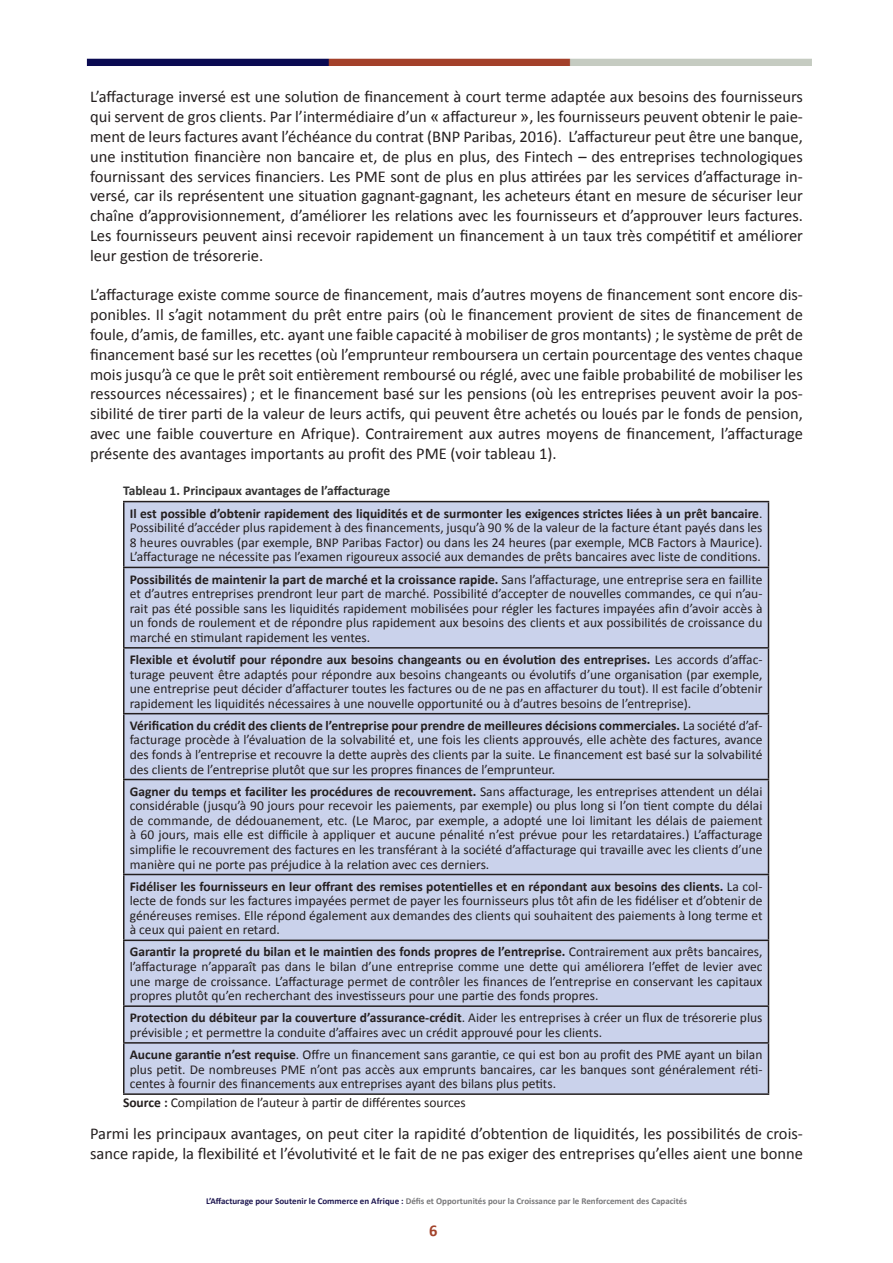
<style>
.page{position:relative;width:893px;height:1263px;background:#fff}
.page>*{position:absolute;margin:0;border:0;box-sizing:border-box;transform-origin:0 0}
.t1{font:16.5px/19.8px "Calibri";color:#241f1f;text-align:justify}
.t2{font:700 16.5px "Calibri";color:#a3432b}
.t3{font:13.5px/14.5px "Calibri";color:#241f1f;text-align:justify}
.t4{font:700 13.5px/23px "Calibri";color:#241f1f}
.t5{font:700 9px "Calibri";color:#78787a}
.s1{font-family:"Arial"}
.s2{color:#333}
.s3{font-weight:400}
.s4{font-weight:700}
.s5{color:#1e1750}
</style>
<div class="page">
<img style="left:86px;top:58px;width:726px;height:8px">
<div style="left:124px;top:502px;width:644px;height:591px;background:#cad2eb"></div>
<hr style="left:123px;top:501px;width:646px;height:1px;background:#241f1f">
<hr style="left:123px;top:502px;width:1px;height:65px;background:#241f1f">
<hr style="left:768px;top:502px;width:1px;height:65px;background:#241f1f">
<hr style="left:123px;top:567px;width:646px;height:1px;background:#241f1f">
<hr style="left:123px;top:568px;width:1px;height:79px;background:#241f1f">
<hr style="left:768px;top:568px;width:1px;height:79px;background:#241f1f">
<hr style="left:123px;top:647px;width:646px;height:2px;background:#241f1f">
<hr style="left:123px;top:649px;width:1px;height:64px;background:#241f1f">
<hr style="left:768px;top:649px;width:1px;height:64px;background:#241f1f">
<hr style="left:123px;top:713px;width:646px;height:1px;background:#241f1f">
<hr style="left:123px;top:714px;width:1px;height:65px;background:#241f1f">
<hr style="left:768px;top:714px;width:1px;height:65px;background:#241f1f">
<hr style="left:123px;top:779px;width:646px;height:1px;background:#241f1f">
<hr style="left:123px;top:780px;width:1px;height:94px;background:#241f1f">
<hr style="left:768px;top:780px;width:1px;height:94px;background:#241f1f">
<hr style="left:123px;top:874px;width:646px;height:1px;background:#241f1f">
<hr style="left:123px;top:875px;width:1px;height:64px;background:#241f1f">
<hr style="left:768px;top:875px;width:1px;height:64px;background:#241f1f">
<hr style="left:123px;top:939px;width:646px;height:2px;background:#241f1f">
<hr style="left:123px;top:941px;width:1px;height:64px;background:#241f1f">
<hr style="left:768px;top:941px;width:1px;height:64px;background:#241f1f">
<hr style="left:123px;top:1005px;width:646px;height:2px;background:#241f1f">
<hr style="left:123px;top:1007px;width:1px;height:35px;background:#241f1f">
<hr style="left:768px;top:1007px;width:1px;height:35px;background:#241f1f">
<hr style="left:123px;top:1042px;width:646px;height:1px;background:#241f1f">
<hr style="left:123px;top:1043px;width:1px;height:50px;background:#241f1f">
<hr style="left:768px;top:1043px;width:1px;height:50px;background:#241f1f">
<hr style="left:123px;top:1093px;width:646px;height:2px;background:#241f1f">
<p class="t1" style="left:90px;top:87px;width:714px">L’affacturage inversé est une solution de financement à court terme adaptée aux besoins des fournisseurs qui servent de gros clients. Par l’intermédiaire d’un <span class="s1">«</span> affactureur <span class="s1">»</span>, les fournisseurs peuvent obtenir le paie&shy;ment de leurs factures avant l’échéance du contrat (BNP Paribas, 2016). L’affactureur peut être une banque, une institution financière non bancaire et, de plus en plus, des Fintech – des entreprises technologiques fournissant des services financiers. Les PME sont de plus en plus attirées par les services d’affacturage in&shy;versé, car ils représentent une situation gagnant-gagnant, les acheteurs étant en mesure de sécuriser leur chaîne d’approvisionnement, d’améliorer les relations avec les fournisseurs et d’approuver leurs factures.<br>Les fournisseurs peuvent ainsi recevoir rapidement un financement à un taux très compétitif et améliorer leur gestion de trésorerie.</p>
<p class="t1" style="left:90px;top:285px;width:714px">L’affacturage existe comme source de financement, mais d’autres moyens de financement sont encore dis&shy;ponibles. Il s’agit notamment du prêt entre pairs (où le financement provient de sites de financement de foule, d’amis, de familles, etc. ayant une faible capacité à mobiliser de gros montants) ; le système de prêt de financement basé sur les recettes (où l’emprunteur remboursera un certain pourcentage des ventes chaque mois jusqu’à ce que le prêt soit entièrement remboursé ou réglé, avec une faible probabilité de mobiliser les ressources nécessaires) ; et le financement basé sur les pensions (où les entreprises peuvent avoir la pos&shy;sibilité de tirer parti de la valeur de leurs actifs, qui peuvent être achetés ou loués par le fonds de pension, avec une faible couverture en Afrique). Contrairement aux autres moyens de financement, l’affacturage présente des avantages importants au profit des PME (voir tableau 1).</p>
<p class="t4" style="left:130px;top:478px;width:634px;text-indent:-7px"><span class="s2">Tableau 1. Principaux avantages de l’affacturage<br></span>Il est possible d’obtenir rapidement des liquidités et de surmonter les exigences strictes liées à un prêt bancaire<span class="s3">.</span></p>
<p class="t3" style="left:130px;top:520px;width:634px">Possibilité d’accéder plus rapidement à des financements, jusqu’à 90 % de la valeur de la facture étant payés dans les 8 heures ouvrables (par exemple, BNP Paribas Factor) ou dans les 24 heures (par exemple, MCB Factors à Maurice).<br>L’affacturage ne nécessite pas l’examen rigoureux associé aux demandes de prêts bancaires avec liste de conditions.</p>
<p class="t3" style="left:130px;top:571px;width:634px"><span class="s4">Possibilités de maintenir la part de marché et la croissance rapide.</span> Sans l’affacturage, une entreprise sera en faillite et d’autres entreprises prendront leur part de marché. Possibilité d’accepter de nouvelles commandes, ce qui n’au&shy;rait pas été possible sans les liquidités rapidement mobilisées pour régler les factures impayées afin d’avoir accès à un fonds de roulement et de répondre plus rapidement aux besoins des clients et aux possibilités de croissance du marché en stimulant rapidement les ventes.</p>
<p class="t3" style="left:130px;top:652px;width:634px"><span class="s4">Flexible et évolutif pour répondre aux besoins changeants ou en évolution des entreprises.</span> Les accords d’affac&shy;turage peuvent être adaptés pour répondre aux besoins changeants ou évolutifs d’une organisation (par exemple, une entreprise peut décider d’affacturer toutes les factures ou de ne pas en affacturer du tout). Il est facile d’obtenir rapidement les liquidités nécessaires à une nouvelle opportunité ou à d’autres besoins de l’entreprise).</p>
<p class="t3" style="left:130px;top:718px;width:634px"><span class="s4">Vérification du crédit des clients de l’entreprise pour prendre de meilleures décisions commerciales.</span> La société d’af&shy;facturage procède à l’évaluation de la solvabilité et, une fois les clients approuvés, elle achète des factures, avance des fonds à l’entreprise et recouvre la dette auprès des clients par la suite. Le financement est basé sur la solvabilité des clients de l’entreprise plutôt que sur les propres finances de l’emprunteur.</p>
<p class="t3" style="left:130px;top:783px;width:634px"><span class="s4">Gagner du temps et faciliter les procédures de recouvrement.</span> Sans affacturage, les entreprises attendent un délai considérable (jusqu’à 90 jours pour recevoir les paiements, par exemple) ou plus long si l’on tient compte du délai de commande, de dédouanement, etc. (Le Maroc, par exemple, a adopté une loi limitant les délais de paiement à 60 jours, mais elle est difficile à appliquer et aucune pénalité n’est prévue pour les retardataires.) L’affacturage simplifie le recouvrement des factures en les transférant à la société d’affacturage qui travaille avec les clients d’une manière qui ne porte pas préjudice à la relation avec ces derniers.</p>
<p class="t3" style="left:130px;top:878px;width:634px"><span class="s4">Fidéliser les fournisseurs en leur offrant des remises potentielles et en répondant aux besoins des clients.</span> La col&shy;lecte de fonds sur les factures impayées permet de payer les fournisseurs plus tôt afin de les fidéliser et d’obtenir de généreuses remises. Elle répond également aux demandes des clients qui souhaitent des paiements à long terme et à ceux qui paient en retard.</p>
<p class="t3" style="left:130px;top:944px;width:634px"><span class="s4">Garantir la propreté du bilan et le maintien des fonds propres de l’entreprise.</span> Contrairement aux prêts bancaires, l’affacturage n’apparaît pas dans le bilan d’une entreprise comme une dette qui améliorera l’effet de levier avec une marge de croissance. L’affacturage permet de contrôler les finances de l’entreprise en conservant les capitaux propres plutôt qu’en recherchant des investisseurs pour une partie des fonds propres.</p>
<p class="t3" style="left:130px;top:1010px;width:634px"><span class="s4">Protection du débiteur par la couverture d’assurance-crédit</span>. Aider les entreprises à créer un flux de trésorerie plus prévisible ; et permettre la conduite d’affaires avec un crédit approuvé pour les clients.</p>
<p class="t3" style="left:130px;top:1047px;width:634px"><span class="s4">Aucune garantie n’est requise</span>. Offre un financement sans garantie, ce qui est bon au profit des PME ayant un bilan plus petit. De nombreuses PME n’ont pas accès aux emprunts bancaires, car les banques sont généralement réti&shy;centes à fournir des financements aux entreprises ayant des bilans plus petits.</p>
<p class="t3" style="left:123px;top:1095px;width:344px"><span class="s4">Source :</span> Compilation de l’auteur à partir de différentes sources</p>
<p class="t1" style="left:90px;top:1123px;width:714px">Parmi les principaux avantages, on peut citer la rapidité d’obtention de liquidités, les possibilités de crois&shy;sance rapide, la flexibilité et l’évolutivité et le fait de ne pas exiger des entreprises qu’elles aient une bonne</p>
<p class="t5" style="left:206px;top:1195px;width:482px"><span class="s5">L’Affacturage pour Soutenir le Commerce en Afrique :</span> Défis et Opportunités pour la Croissance par le Renforcement des Capacités</p>
<p class="t2" style="left:429px;top:1218px;width:10px">6</p>
</div>
